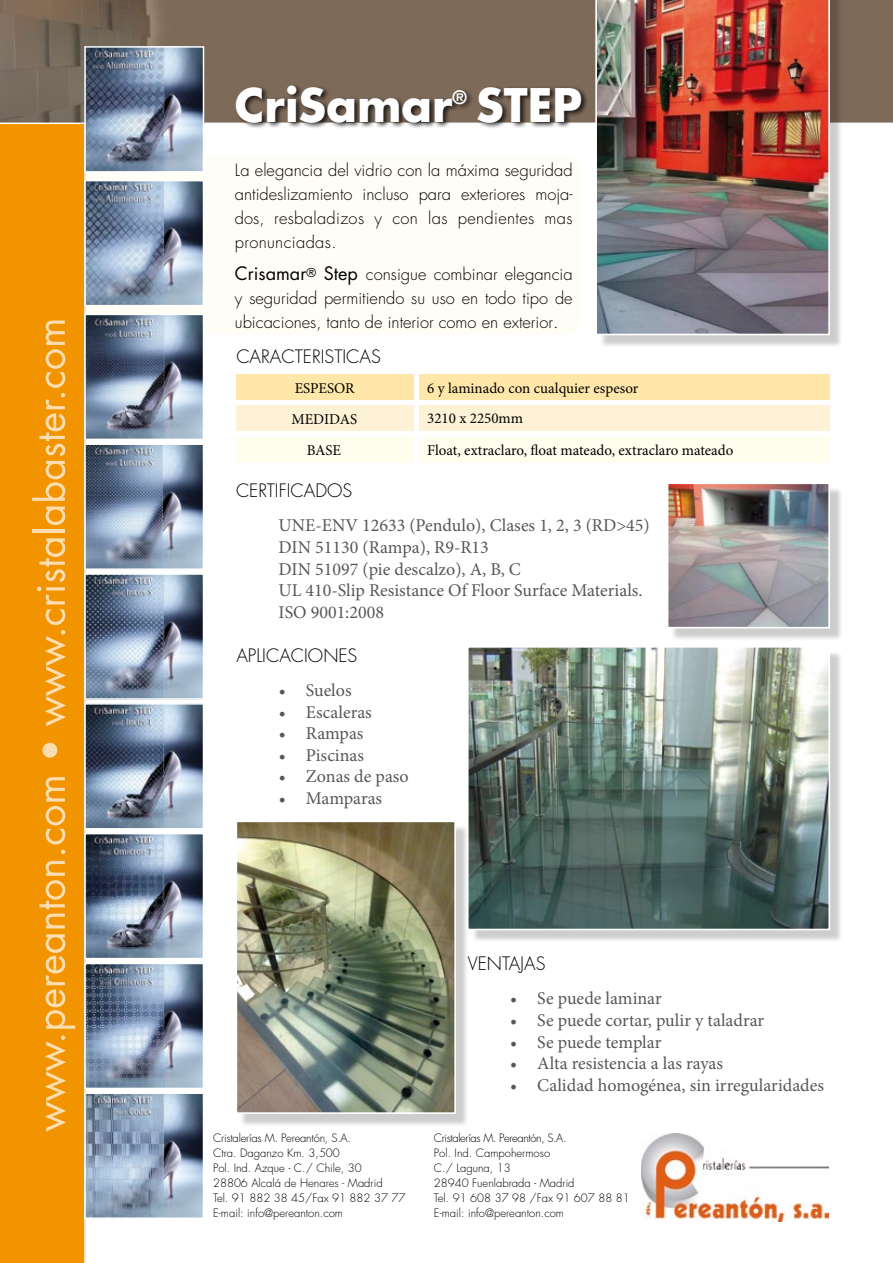
<style>
.page{position:relative;width:893px;height:1263px;background:#fff}
.page>*{position:absolute;margin:0;border:0;box-sizing:border-box;transform-origin:0 0}
.t1{font:700 45px "Futura Std";color:#fff}
.t2{font:18px/21.6px "Minion Pro";color:#57575a}
.t3{font:300 18px "Futura Std";color:#000}
.t4{font:700 18px "Futura Std";color:#fff}
.t5{font:300 16.5px/24px "Futura Std";color:#000;text-align:justify}
.t6{font:15px/30.6px "Minion Pro";color:#000;text-align:center}
.t7{font:300 11.25px/15px "Futura Std";color:#000}
.s1{font-weight:400;font-size:18px}
.s2{font-size:18px}
</style>
<div class="page">
<div style="left:0;top:0;width:85px;height:1263px;background:#f19400"></div>
<img style="left:0;top:0;width:893px;height:123px">
<hr style="left:84px;top:123px;width:2px;height:1140px;background:#fff">
<hr style="left:0;top:123px;width:893px;height:1px;background:#fff">
<svg style="left:45px;top:1035px;width:21px;height:96px"></svg>
<svg style="left:46px;top:934px;width:29px;height:95px"></svg>
<svg style="left:39px;top:861px;width:26px;height:67px"></svg>
<svg style="left:46px;top:777px;width:19px;height:77px"></svg>
<svg style="left:42px;top:743px;width:15px;height:15px"></svg>
<svg style="left:37px;top:538px;width:29px;height:188px"></svg>
<hr style="left:32px;top:529px;width:33px;height:4px;background:#fadeb2">
<svg style="left:32px;top:320px;width:33px;height:205px"></svg>
<img style="left:87px;top:183px;width:114px;height:120px">
<div style="left:84px;top:180px;width:120px;height:126px;border:2px solid #fff"></div>
<img style="left:87px;top:49px;width:114px;height:121px">
<div style="left:84px;top:46px;width:120px;height:127px;border:2px solid #fff"></div>
<img style="left:87px;top:1095px;width:114px;height:121px">
<div style="left:84px;top:1092px;width:120px;height:127px;border:2px solid #fff"></div>
<img style="left:87px;top:576px;width:114px;height:121px">
<div style="left:84px;top:573px;width:120px;height:127px;border:2px solid #fff"></div>
<img style="left:87px;top:706px;width:114px;height:120px">
<div style="left:84px;top:703px;width:120px;height:126px;border:2px solid #fff"></div>
<img style="left:87px;top:446px;width:114px;height:121px">
<div style="left:84px;top:443px;width:120px;height:127px;border:2px solid #fff"></div>
<img style="left:87px;top:317px;width:114px;height:120px">
<div style="left:84px;top:314px;width:120px;height:126px;border:2px solid #fff"></div>
<img style="left:87px;top:966px;width:114px;height:120px">
<div style="left:84px;top:963px;width:120px;height:126px;border:2px solid #fff"></div>
<img style="left:87px;top:836px;width:114px;height:120px">
<div style="left:84px;top:833px;width:120px;height:126px;border:2px solid #fff"></div>
<div style="left:471px;top:650px;width:372px;height:293px;background:#000;opacity:.2"></div>
<img style="left:470px;top:649px;width:357px;height:278px">
<div style="left:467px;top:646px;width:363px;height:284px;border:2px solid #fff"></div>
<div style="left:239px;top:824px;width:230px;height:303px;background:#000;opacity:.2"></div>
<img style="left:239px;top:823px;width:214px;height:288px">
<div style="left:236px;top:820px;width:220px;height:294px;border:2px solid #fff"></div>
<div style="left:671px;top:486px;width:172px;height:155px;background:#000;opacity:.2"></div>
<img style="left:670px;top:485px;width:157px;height:140px">
<div style="left:667px;top:482px;width:163px;height:146px;border:2px solid #fff"></div>
<div style="left:235px;top:83px;width:353px;height:46px;background:#000;opacity:.75"></div>
<div style="left:599px;top:0;width:244px;height:348px;background:#000;opacity:.2"></div>
<img style="left:595px;top:0;width:235px;height:335px">
<div style="left:236px;top:374px;width:178px;height:26px;background:#ffe7aa"></div>
<div style="left:419px;top:374px;width:411px;height:26px;background:#ffe7aa"></div>
<div style="left:236px;top:405px;width:178px;height:26px;background:#fef2d6"></div>
<div style="left:419px;top:405px;width:411px;height:26px;background:#fef2d6"></div>
<div style="left:236px;top:437px;width:178px;height:26px;background:#fffded"></div>
<div style="left:419px;top:437px;width:411px;height:26px;background:#fffded"></div>
<img style="left:642px;top:1134px;width:186px;height:87px">
<h1 class="t1" style="left:235px;top:75px;width:219px">CriSamar</h1>
<p class="t4" style="left:453px;top:85px;width:16px">®</p>
<h1 class="t1" style="left:476px;top:75px;width:108px">STEP</h1>
<p class="t5" style="left:235px;top:158px;width:339px">La elegancia del vidrio con la máxima seguridad antideslizamiento incluso para exteriores moja&shy;dos, resbaladizos y con las pendientes mas pronunciadas.</p>
<p class="t5" style="left:235px;top:263px;width:339px"><span class="s1">Crisamar</span><sup>®</sup> <span class="s1">Step</span> consigue combinar elegancia y seguridad permitiendo su uso en todo tipo de ubicaciones, tanto de interior como en exterior<span class="s2">.</span></p>
<p class="t3" style="left:236px;top:346px;width:146px">CARACTERISTICAS</p>
<p class="t6" style="left:291px;top:373px;width:67px">ESPESOR<br>MEDIDAS<br>BASE</p>
<p class="t6" style="left:427px;top:373px;width:213px;line-height:30.2px;text-align:left">6 y laminado con cualquier espesor<br>3210 x 2250mm</p>
<p class="t6" style="left:427px;top:435px;width:308px">Float, extraclaro, float mateado, extraclaro mateado</p>
<p class="t3" style="left:236px;top:480px;width:118px">CERTIFICADOS</p>
<p class="t2" style="left:279px;top:515px;width:373px">UNE-ENV 12633 (Pendulo), Clases 1, 2, 3 (RD&gt;45)<br>DIN 51130 (Rampa), R9-R13<br>DIN 51097 (pie descalzo), A, B, C<br>UL 410-Slip Resistance Of Floor Surface Materials.<br>ISO 9001:2008</p>
<p class="t3" style="left:236px;top:644px;width:123px">APLICACIONES</p>
<p class="t2" style="left:279px;top:680px;width:74px">• Suelos</p>
<p class="t2" style="left:279px;top:701px;width:95px">• Escaleras</p>
<p class="t2" style="left:279px;top:723px;width:86px">• Rampas</p>
<p class="t2" style="left:279px;top:744px;width:87px">• Piscinas</p>
<p class="t2" style="left:279px;top:766px;width:131px">• Zonas de paso</p>
<p class="t2" style="left:279px;top:788px;width:105px">• Mamparas</p>
<p class="t3" style="left:468px;top:952px;width:79px">VENTAJAS</p>
<p class="t2" style="left:510px;top:988px;width:153px">• Se puede laminar</p>
<p class="t2" style="left:510px;top:1009px;width:255px">• Se puede cortar, pulir y taladrar</p>
<p class="t2" style="left:510px;top:1031px;width:153px">• Se puede templar</p>
<p class="t2" style="left:510px;top:1053px;width:214px">• Alta resistencia a las rayas</p>
<p class="t2" style="left:510px;top:1074px;width:315px">• Calidad homogénea, sin irregularidades</p>
<p class="t7" style="left:213px;top:1131px;width:194px">Cristalerías M. Pereantón, S.A.<br>Ctra. Daganzo Km. 3,500<br>Pol. Ind. Azque - C./ Chile, 30<br>28806 Alcalá de Henares - Madrid<br>Tel. 91 882 38 45/Fax 91 882 37 77<br>E-mail: info@pereanton.com</p>
<p class="t7" style="left:434px;top:1131px;width:197px">Cristalerías M. Pereantón, S.A.<br>Pol. Ind. Campohermoso<br>C./ Laguna, 13<br>28940 Fuenlabrada - Madrid<br>Tel. 91 608 37 98 /Fax 91 607 88 81<br>E-mail: info@pereanton.com</p>
</div>
